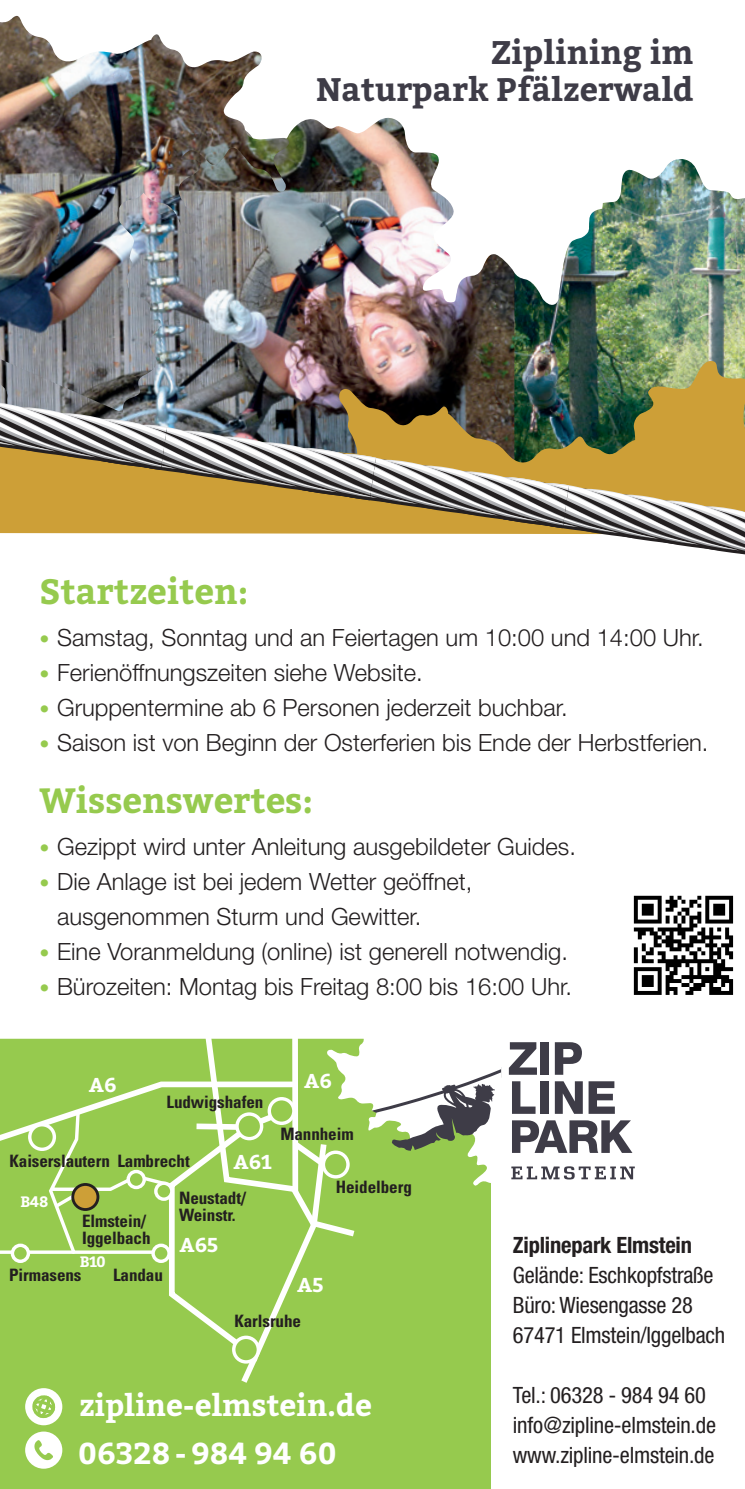
<style>
.page{position:relative;width:745px;height:1489px;background:#fff}
.page>*{position:absolute;margin:0;border:0;box-sizing:border-box;transform-origin:0 0}
.Überschrift{font:700 35px "Bitter";color:#96ca4e}
.t1{font:700 32.5px "Bitter";color:#3e3c47}
.t2{font:700 30px "Bitter";color:#fff}
.t3{font:300 23.75px/35px "Helvetica Neue";color:#231f20}
.t4{font:condensed 22.5px "Helvetica Neue";letter-spacing:-.01em;color:#231f20}
.t5{font:700 condensed 22.5px "Helvetica Neue";letter-spacing:-.01em;color:#231f20}
.t6{font:700 20px "Bitter";color:#fff}
.t7{font:700 condensed 17px "Univers";letter-spacing:-.005em;color:#231f20}
.t8{font:700 15px "Bitter";letter-spacing:-.04em;color:#fff}
.s1{font-size:20px;color:#96ca4e}
</style>
<div class="page">
<img style="left:514px;top:299px;width:230px;height:60px">
<img style="left:289px;top:306px;width:225px;height:53px">
<img style="left:289px;top:117px;width:318px;height:189px">
<img style="left:450px;top:117px;width:294px;height:182px">
<img style="left:0;top:16px;width:289px;height:384px">
<img style="left:284px;top:359px;width:460px;height:41px">
<svg style="left:0;top:400px;width:744px;height:155px"></svg>
<div style="left:0;top:1419px;width:490px;height:69px;background:#96ca4e"></div>
<div style="left:25px;top:1387px;width:37px;height:38px;background:#fff;border-radius:50%"></div>
<div style="left:629px;top:891px;width:107px;height:107px;background:linear-gradient(to bottom,#f8f8f8,#fafafa)"></div>
<svg style="left:633px;top:895px;width:99px;height:99px"></svg>
<div style="left:25px;top:1431px;width:37px;height:37px;background:#fff;border-radius:50%"></div>
<svg style="left:34px;top:1440px;width:19px;height:19px"></svg>
<svg style="left:512px;top:1081px;width:36px;height:32px"></svg>
<svg style="left:554px;top:1081px;width:28px;height:32px"></svg>
<svg style="left:588px;top:1081px;width:26px;height:32px"></svg>
<svg style="left:512px;top:1120px;width:120px;height:32px"></svg>
<svg style="left:508px;top:1042px;width:40px;height:32px"></svg>
<svg style="left:554px;top:1042px;width:27px;height:32px"></svg>
<svg style="left:511px;top:1166px;width:123px;height:13px"></svg>
<svg style="left:0;top:1038px;width:501px;height:381px;background:#a3cf66"></svg>
<p class="t1" style="left:491px;top:33px;width:204px">Ziplining im</p>
<p class="t1" style="left:316px;top:70px;width:379px">Naturpark Pfälzerwald</p>
<p class="Überschrift" style="left:39px;top:570px;width:210px">Startzeiten:</p>
<p class="t3" style="left:39px;top:619px;width:665px"><span class="s1">•</span> Samstag, Sonntag und an Feiertagen um 10:00 und 14:00 Uhr.</p>
<p class="t3" style="left:39px;top:654px;width:384px"><span class="s1">•</span> Ferienöffnungszeiten siehe Website.</p>
<p class="t3" style="left:39px;top:689px;width:529px"><span class="s1">•</span> Gruppentermine ab 6 Personen jederzeit buchbar.</p>
<p class="t3" style="left:39px;top:724px;width:670px"><span class="s1">•</span> Saison ist von Beginn der Osterferien bis Ende der Herbstferien.</p>
<p class="Überschrift" style="left:39px;top:779px;width:275px">Wissenswertes:</p>
<p class="t3" style="left:39px;top:828px;width:537px"><span class="s1">•</span> Gezippt wird unter Anleitung ausgebildeter Guides.</p>
<p class="t3" style="left:57px;top:863px;width:416px;text-indent:-18px"><span class="s1">•</span> Die Anlage ist bei jedem Wetter geöffnet, ausgenommen Sturm und Gewitter.</p>
<p class="t3" style="left:39px;top:933px;width:530px"><span class="s1">•</span> Eine Voranmeldung (online) ist generell notwendig.</p>
<p class="t3" style="left:39px;top:968px;width:534px"><span class="s1">•</span> Bürozeiten: Montag bis Freitag 8:00 bis 16:00 Uhr.</p>
<p class="t6" style="left:89px;top:1073px;width:29px">A6</p>
<p class="t6" style="left:304px;top:1069px;width:29px">A6</p>
<p class="t7" style="left:166px;top:1091px;width:98px">Ludwigshafen</p>
<p class="t7" style="left:9px;top:1150px;width:182px">Kaiserslautern Lambrecht</p>
<p class="t6" style="left:233px;top:1149px;width:40px">A61</p>
<p class="t8" style="left:20px;top:1192px;width:29px">B48</p>
<p class="t7" style="left:82px;top:1210px;width:65px">Elmstein/</p>
<p class="t7" style="left:82px;top:1227px;width:70px">Iggelbach</p>
<p class="t8" style="left:80px;top:1252px;width:28px">B10</p>
<p class="t7" style="left:9px;top:1264px;width:74px">Pirmasens</p>
<p class="t7" style="left:113px;top:1264px;width:51px">Landau</p>
<p class="t7" style="left:179px;top:1187px;width:68px">Neustadt/</p>
<p class="t7" style="left:179px;top:1204px;width:58px">Weinstr.</p>
<p class="t6" style="left:179px;top:1232px;width:40px">A65</p>
<p class="t7" style="left:280px;top:1123px;width:75px">Mannheim</p>
<p class="t7" style="left:335px;top:1176px;width:78px">Heidelberg</p>
<p class="t6" style="left:297px;top:1272px;width:28px">A5</p>
<p class="t7" style="left:234px;top:1310px;width:68px">Karlsruhe</p>
<p class="t2" style="left:79px;top:1387px;width:294px">zipline-elmstein.de</p>
<p class="t2" style="left:78px;top:1434px;width:260px">06328 - 984 94 60</p>
<p class="t5" style="left:512px;top:1231px;width:180px">Ziplinepark Elmstein</p>
<p class="t4" style="left:512px;top:1262px;width:202px">Gelände: Eschkopfstraße</p>
<p class="t4" style="left:512px;top:1292px;width:181px">Büro: Wiesengasse 28</p>
<p class="t4" style="left:512px;top:1322px;width:214px">67471 Elmstein/Iggelbach</p>
<p class="t4" style="left:512px;top:1382px;width:194px">Tel.: 06328 - 984 94 60</p>
<p class="t4" style="left:512px;top:1412px;width:204px">info@zipline-elmstein.de</p>
<p class="t4" style="left:512px;top:1442px;width:203px">www.zipline-elmstein.de</p>
</div>
